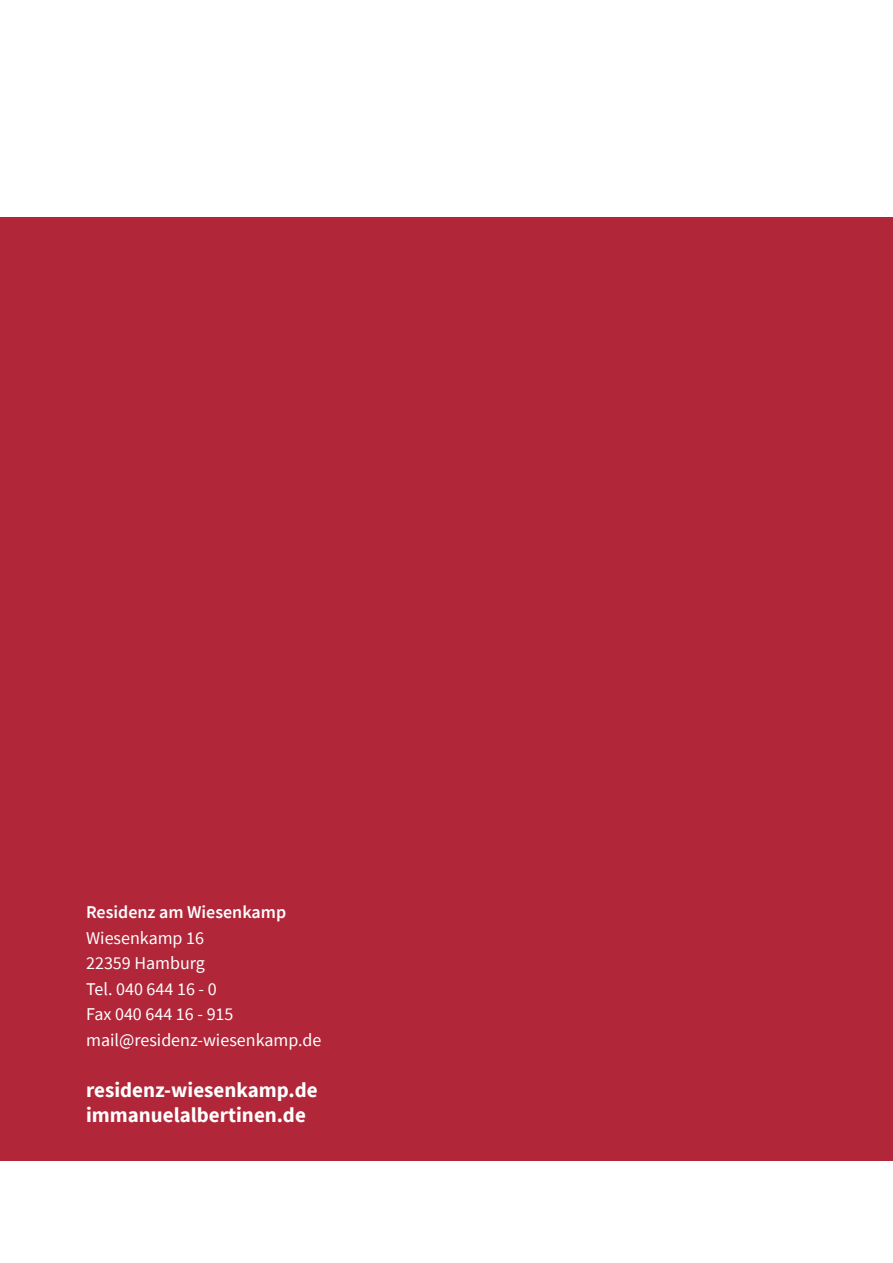
<style>
.page{position:relative;width:893px;height:1263px;background:#fff}
.page>*{position:absolute;margin:0;border:0;box-sizing:border-box;transform-origin:0 0}
.t1{font:700 21px/25.5px "Source Sans Pro";color:#fff}
.t2{font:18px/25.5px "Source Sans Pro";color:#fff}
.t3{font:600 18px "Source Sans Pro";color:#fff}
</style>
<div class="page">
<div style="left:0;top:217px;width:893px;height:943px;background:#b12638"></div>
<p class="t3" style="left:86px;top:900px;width:202px">Residenz am Wiesenkamp</p>
<p class="t2" style="left:86px;top:925px;width:237px">Wiesenkamp 16<br>22359 Hamburg<br>Tel. 040 644 16 - 0<br>Fax 040 644 16 - 915 mail@residenz-wiesenkamp.de</p>
<p class="t1" style="left:86px;top:1076px;width:233px">residenz-wiesenkamp.de immanuelalbertinen.de</p>
</div>
